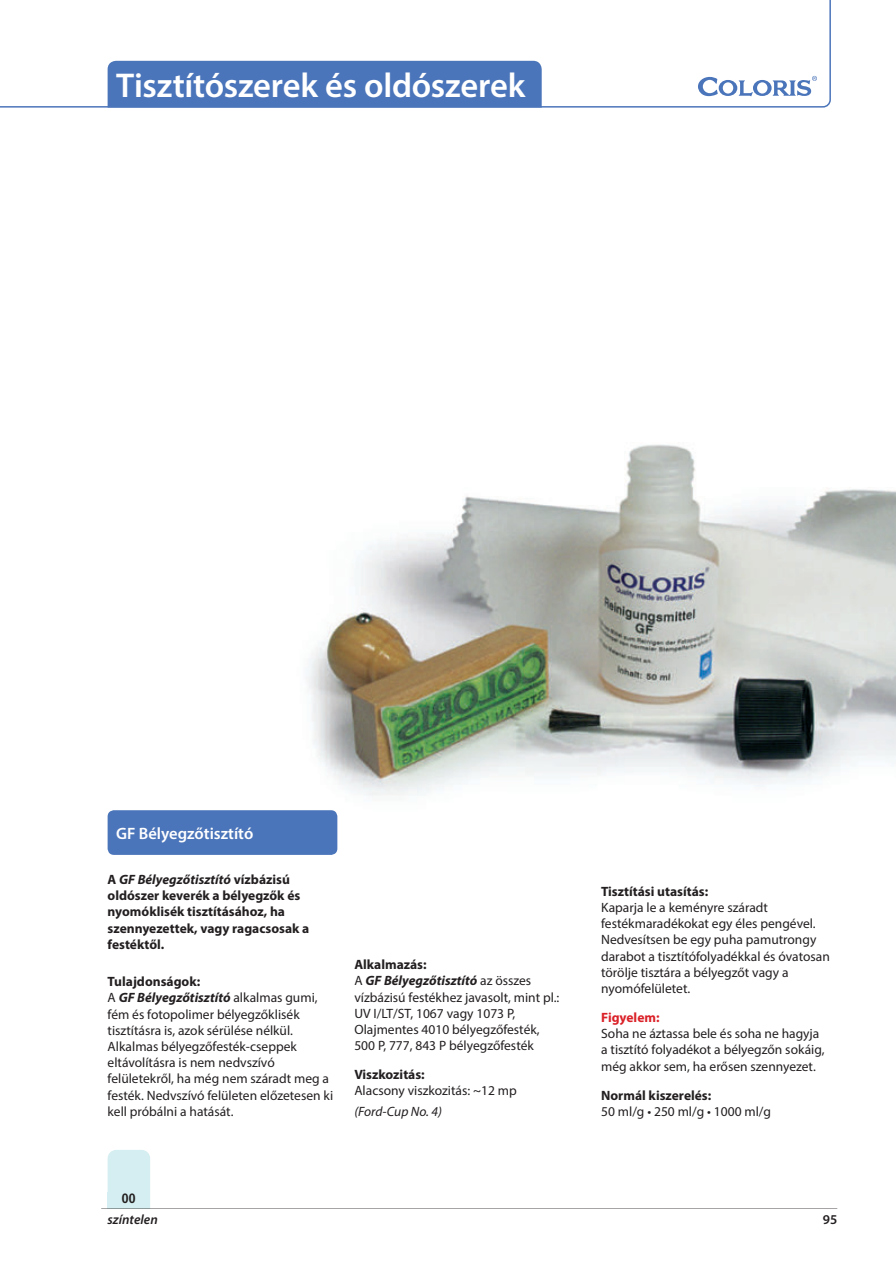
<style>
.page{position:relative;width:896px;height:1266px;background:#fff}
.page>*{position:absolute;margin:0;border:0;box-sizing:border-box;transform-origin:0 0}
.t1{font:600 34.5px "Myriad Pro";letter-spacing:-.01em;color:#fff}
.t2{font:600 16.5px "Myriad Pro";color:#fff}
.t3{font:13.5px/16.2px "Myriad Pro";color:#231f20}
.t4{font:700 13.5px/16.2px "Myriad Pro";color:#231f20}
.t5{font:italic 13.5px "Myriad Pro";letter-spacing:-.005em;color:#231f20}
.t6{font:700 13.5px "Myriad Pro";color:#da2128}
.t7{font:italic 600 13.5px "Myriad Pro";color:#231f20}
.t8{font:700 13.5px "Transit";color:#231f20}
.s1{font-style:italic}
.s2{font-weight:700}
.s3{font-weight:700;font-style:italic}
.s4{font-family:"Myriad Pro";font-weight:600}
</style>
<div class="page">
<img style="left:307px;top:444px;width:588px;height:405px">
<div style="left:108px;top:1149px;width:42px;height:68px;background:#d5eef1;border-radius:9px"></div>
<hr style="left:101px;top:1208px;width:736px;height:2px;background:#231f20">
<div style="left:101px;top:1209px;width:736px;height:13px;background:#fff"></div>
<svg style="left:0;top:0;width:830px;height:108px"></svg>
<svg style="left:697px;top:76px;width:119px;height:20px"></svg>
<div style="left:108px;top:810px;width:229px;height:44px;background:#4b75ba;border-radius:6px"></div>
<div style="left:108px;top:61px;width:433px;height:47px;background:#4b75ba"></div>
<h1 class="t1" style="left:116px;top:72px;width:410px">Tisztítószerek és oldószerek</h1>
<p class="t2" style="left:116px;top:826px;width:139px">GF Bélyegzőtisztító</p>
<p class="t4" style="left:108px;top:872px;width:203px">A <span class="s1">GF Bélyegzőtisztító</span> vízbázisú oldószer keverék a bélyegzők és nyomóklisék tisztításához, ha szennyezettek, vagy ragacsosak a festéktől.</p>
<p class="t3" style="left:108px;top:974px;width:227px"><span class="s2">Tulajdonságok:<br></span>A <span class="s3">GF Bélyegzőtisztító</span> alkalmas gumi, fém és fotopolimer bélyegzőklisék tisztításra is, azok sérülése nélkül.<br>Alkalmas bélyegzőfesték-cseppek eltávolításra is nem nedvszívó felületekről, ha még nem száradt meg a festék. Nedvszívó felületen előzetesen ki kell próbálni a hatását.</p>
<p class="t3" style="left:354px;top:957px;width:206px"><span class="s2">Alkalmazás:<br></span>A <span class="s3">GF Bélyegzőtisztító</span> az összes vízbázisú festékhez javasolt, mint pl.:<br>UV I/LT/ST, 1067 vagy 1073 P,<br>Olajmentes 4010 bélyegzőfesték,<br>500 P, 777, 843 P bélyegzőfesték</p>
<p class="t4" style="left:354px;top:1067px;width:72px">Viszkozitás:</p>
<p class="t3" style="left:354px;top:1083px;width:164px">Alacsony viszkozitás: ~12 mp</p>
<p class="t5" style="left:354px;top:1106px;width:89px">(Ford-Cup No. 4)</p>
<p class="t8" style="left:122px;top:1190px;width:16px">00</p>
<p class="t7" style="left:108px;top:1214px;width:52px">színtelen</p>
<p class="t4" style="left:601px;top:884px;width:108px">Tisztítási utasítás:</p>
<p class="t3" style="left:601px;top:900px;width:230px">Kaparja le a keményre száradt festékmaradékokat egy éles pengével.<br>Nedvesítsen be egy puha pamutrongy darabot a tisztítófolyadékkal és óvatosan törölje tisztára a bélyegzőt vagy a nyomófelületet.</p>
<p class="t6" style="left:601px;top:1012px;width:60px">Figyelem:</p>
<p class="t3" style="left:601px;top:1026px;width:225px">Soha ne áztassa bele és soha ne hagyja a tisztító folyadékot a bélyegzőn sokáig, még akkor sem, ha erősen szennyezet.</p>
<p class="t4" style="left:601px;top:1088px;width:112px">Normál kiszerelés:</p>
<p class="t3" style="left:601px;top:1104px;width:171px">50 ml/g • 250 ml/g • 1000 ml/g</p>
<p class="t8" style="left:812px;top:1211px;width:27px">12/1<span class="s4">95</span></p>
</div>
